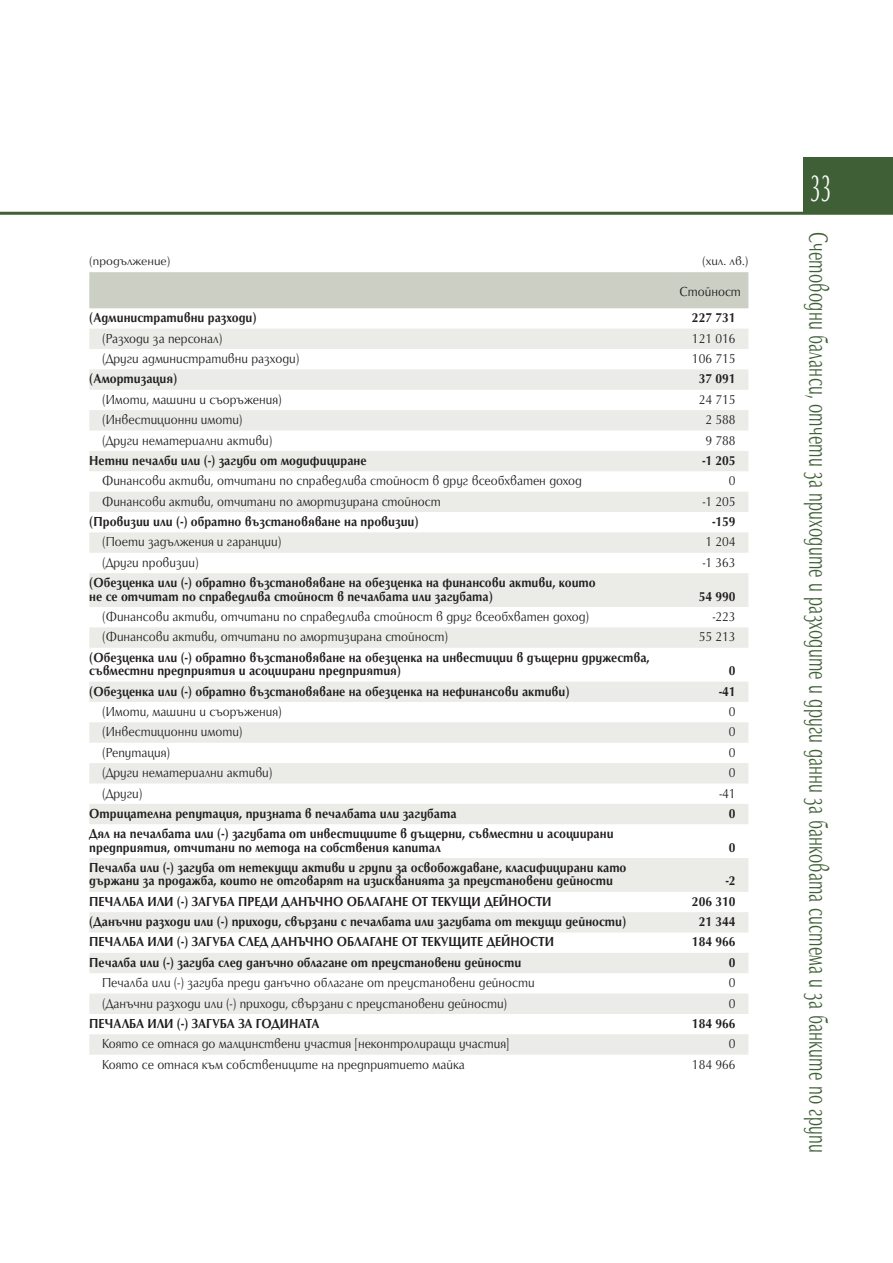
<style>
.page{position:relative;width:893px;height:1263px;background:#fff}
.page>*{position:absolute;margin:0;border:0;box-sizing:border-box;transform-origin:0 0}
.t1{font:39px "SP Optimal";color:#fff;scale:.5 1}
.t2{font:27px "SP Optimum";letter-spacing:.015em;color:#3f6036;scale:.6 1}
.t3{font:700 13.5px/13.5px "SP Optimum";color:#231f20;scale:.9 1}
.t4{font:13.5px "SP Optimum";color:#231f20;scale:.9 1}
.Banks-Table-measure{font:12px "SP Optimum";color:#231f20}
</style>
<div class="page">
<div style="left:804px;top:158px;width:89px;height:55px;background:#3f6036"></div>
<hr style="left:0;top:212px;width:893px;height:3px;background:#3f6036">
<div style="left:89px;top:272px;width:659px;height:36px;background:#cbcfc4"></div>
<svg style="left:89px;top:329px;width:659px;height:726px;fill:#eff0ed"></svg>
<p class="Banks-Table-measure" style="left:89px;top:254px;width:83px">(продължение)</p>
<p class="Banks-Table-measure" style="left:702px;top:254px;width:48px">(хил. лв.)</p>
<p class="t4" style="left:679px;top:284px;width:70px">Стойност</p>
<p class="t3" style="left:89px;top:311px;width:188px">(Административни разходи)</p>
<p class="t3" style="left:692px;top:311px;width:50px">227 731</p>
<p class="t4" style="left:102px;top:331px;width:135px">(Разходи за персонал)</p>
<p class="t4" style="left:692px;top:331px;width:50px">121 016</p>
<p class="t4" style="left:102px;top:351px;width:221px">(Други административни разходи)</p>
<p class="t4" style="left:692px;top:351px;width:50px">106 715</p>
<p class="t3" style="left:89px;top:372px;width:99px">(Амортизация)</p>
<p class="t3" style="left:699px;top:372px;width:43px">37 091</p>
<p class="t4" style="left:102px;top:392px;width:201px">(Имоти, машини и съоръжения)</p>
<p class="t4" style="left:699px;top:392px;width:43px">24 715</p>
<p class="t4" style="left:102px;top:412px;width:158px">(Инвестиционни имоти)</p>
<p class="t4" style="left:705px;top:412px;width:35px">2 588</p>
<p class="t4" style="left:102px;top:432px;width:191px">(Други нематериални активи)</p>
<p class="t4" style="left:705px;top:432px;width:35px">9 788</p>
<p class="t3" style="left:89px;top:453px;width:310px">Нетни печалби или (-) загуби от модифициране</p>
<p class="t3" style="left:702px;top:453px;width:38px">-1 205</p>
<p class="t4" style="left:102px;top:473px;width:535px">Финансови активи, отчитани по справедлива стойност в друг всеобхватен доход</p>
<p class="t4" style="left:729px;top:473px;width:9px">0</p>
<p class="t4" style="left:102px;top:494px;width:378px">Финансови активи, отчитани по амортизирана стойност</p>
<p class="t4" style="left:703px;top:494px;width:38px">-1 205</p>
<p class="t3" style="left:89px;top:515px;width:368px">(Провизии или (-) обратно възстановяване на провизии)</p>
<p class="t3" style="left:712px;top:515px;width:27px">-159</p>
<p class="t4" style="left:102px;top:534px;width:201px">(Поети задължения и гаранции)</p>
<p class="t4" style="left:705px;top:534px;width:35px">1 204</p>
<p class="t4" style="left:102px;top:555px;width:109px">(Други провизии)</p>
<p class="t4" style="left:703px;top:555px;width:38px">-1 363</p>
<p class="t3" style="left:89px;top:576px;width:564px">(Обезценка или (-) обратно възстановяване на обезценка на финансови активи, които не се отчитат по справедлива стойност в печалбата или загубата)</p>
<p class="t3" style="left:699px;top:589px;width:43px">54 990</p>
<p class="t4" style="left:102px;top:609px;width:543px">(Финансови активи, отчитани по справедлива стойност в друг всеобхватен доход)</p>
<p class="t4" style="left:713px;top:609px;width:27px">-223</p>
<p class="t4" style="left:102px;top:629px;width:386px">(Финансови активи, отчитани по амортизирана стойност)</p>
<p class="t4" style="left:699px;top:629px;width:43px">55 213</p>
<p class="t3" style="left:89px;top:650px;width:624px">(Обезценка или (-) обратно възстановяване на обезценка на инвестиции в дъщерни дружества, съвместни предприятия и асоциирани предприятия)</p>
<p class="t3" style="left:729px;top:664px;width:9px">0</p>
<p class="t3" style="left:89px;top:684px;width:535px">(Обезценка или (-) обратно възстановяване на обезценка на нефинансови активи)</p>
<p class="t3" style="left:719px;top:684px;width:20px">-41</p>
<p class="t4" style="left:102px;top:704px;width:201px">(Имоти, машини и съоръжения)</p>
<p class="t4" style="left:729px;top:704px;width:9px">0</p>
<p class="t4" style="left:102px;top:724px;width:158px">(Инвестиционни имоти)</p>
<p class="t4" style="left:729px;top:724px;width:9px">0</p>
<p class="t4" style="left:102px;top:745px;width:77px">(Репутация)</p>
<p class="t4" style="left:729px;top:745px;width:9px">0</p>
<p class="t4" style="left:102px;top:765px;width:191px">(Други нематериални активи)</p>
<p class="t4" style="left:729px;top:765px;width:9px">0</p>
<p class="t4" style="left:102px;top:785px;width:47px">(Други)</p>
<p class="t4" style="left:719px;top:785px;width:19px">-41</p>
<p class="t3" style="left:89px;top:806px;width:410px">Отрицателна репутация, призната в печалбата или загубата</p>
<p class="t3" style="left:729px;top:806px;width:9px">0</p>
<p class="t3" style="left:89px;top:827px;width:584px">Дял на печалбата или (-) загубата от инвестициите в дъщерни, съвместни и асоциирани предприятия, отчитани по метода на собствения капитал</p>
<p class="t3" style="left:729px;top:840px;width:9px">0</p>
<p class="t3" style="left:89px;top:861px;width:598px">Печалба или (-) загуба от нетекущи активи и групи за освобождаване, класифицирани като държани за продажба, които не отговарят на изискванията за преустановени дейности</p>
<p class="t3" style="left:726px;top:874px;width:12px">-2</p>
<p class="t3" style="left:89px;top:894px;width:515px">ПЕЧАЛБА ИЛИ (-) ЗАГУБА ПРЕДИ ДАНЪЧНО ОБЛАГАНЕ ОТ ТЕКУЩИ ДЕЙНОСТИ</p>
<p class="t3" style="left:692px;top:894px;width:50px">206 310</p>
<p class="t3" style="left:89px;top:915px;width:598px">(Данъчни разходи или (-) приходи, свързани с печалбата или загубата от текущи дейности)</p>
<p class="t3" style="left:699px;top:915px;width:43px">21 344</p>
<p class="t3" style="left:89px;top:935px;width:518px">ПЕЧАЛБА ИЛИ (-) ЗАГУБА СЛЕД ДАНЪЧНО ОБЛАГАНЕ ОТ ТЕКУЩИТЕ ДЕЙНОСТИ</p>
<p class="t3" style="left:692px;top:935px;width:50px">184 966</p>
<p class="t3" style="left:89px;top:955px;width:481px">Печалба или (-) загуба след данъчно облагане от преустановени дейности</p>
<p class="t3" style="left:729px;top:955px;width:9px">0</p>
<p class="t4" style="left:102px;top:975px;width:482px">Печалба или (-) загуба преди данъчно облагане от преустановени дейности</p>
<p class="t4" style="left:729px;top:975px;width:9px">0</p>
<p class="t4" style="left:102px;top:995px;width:452px">(Данъчни разходи или (-) приходи, свързани с преустановени дейности)</p>
<p class="t4" style="left:729px;top:995px;width:9px">0</p>
<p class="t3" style="left:89px;top:1016px;width:257px">ПЕЧАЛБА ИЛИ (-) ЗАГУБА ЗА ГОДИНАТА</p>
<p class="t3" style="left:692px;top:1016px;width:50px">184 966</p>
<p class="t4" style="left:102px;top:1036px;width:454px">Която се отнася до малцинствени участия [неконтролиращи участия]</p>
<p class="t4" style="left:729px;top:1036px;width:9px">0</p>
<p class="t4" style="left:102px;top:1057px;width:405px">Която се отнася към собствениците на предприятието майка</p>
<p class="t4" style="left:692px;top:1057px;width:50px">184 966</p>
<h1 class="t1" style="left:810px;top:166px;width:45px">33</h1>
<h2 class="t2" style="left:833px;top:232px;width:1537px;rotate:90deg">Счетоводни баланси, отчети за приходите и разходите и други данни за банковата система и за банките по групи</h2>
</div>
